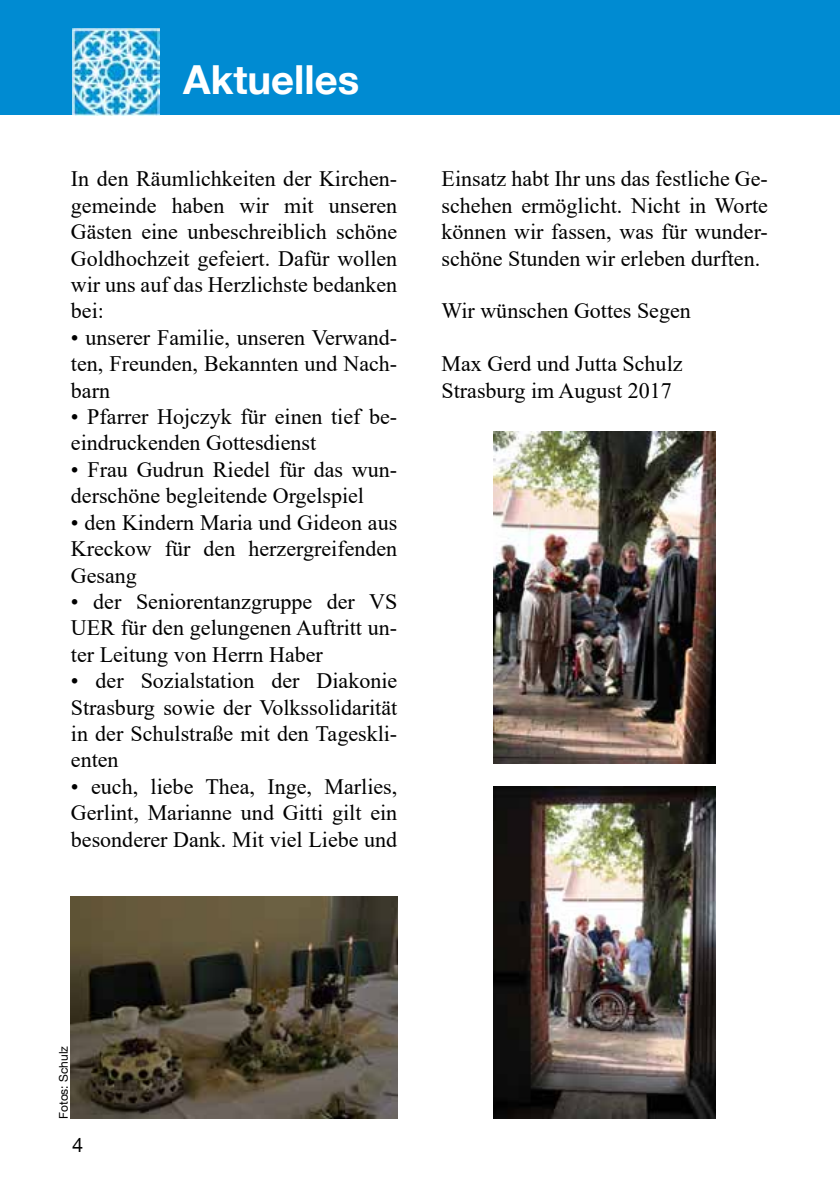
<style>
.page{position:relative;width:840px;height:1191px;background:#fff}
.page>*{position:absolute;margin:0;border:0;box-sizing:border-box;transform-origin:0 0}
.t1{font:700 40px "Helvetica Neue";color:#fff}
.t2{font:22px/26.4px "Times New Roman";color:#000;text-align:justify}
.t3{font:20px "Helvetica Neue";color:#000}
.t4{font:12px "Helvetica Neue";color:#000}
</style>
<div class="page">
<div style="left:0;top:0;width:839px;height:114px;background:#008bd2"></div>
<img style="left:72px;top:28px;width:87px;height:88px">
<img style="left:71px;top:896px;width:326px;height:223px">
<img style="left:493px;top:786px;width:222px;height:333px">
<img style="left:493px;top:431px;width:222px;height:332px">
<h1 class="t1" style="left:183px;top:55px;width:178px">Aktuelles</h1>
<p class="t2" style="left:71px;top:165px;width:328px">In den Räumlichkeiten der Kirchen&shy;gemeinde haben wir mit unseren Gästen eine unbeschreiblich schöne Goldhochzeit gefeiert. Dafür wollen wir uns auf das Herzlichste bedanken bei:</p>
<p class="t2" style="left:71px;top:323px;width:328px">• unserer Familie, unseren Verwand&shy;ten, Freunden, Bekannten und Nach&shy;barn</p>
<p class="t2" style="left:71px;top:403px;width:327px">• Pfarrer Hojczyk für einen tief be&shy;eindruckenden Gottesdienst</p>
<p class="t2" style="left:71px;top:455px;width:327px">• Frau Gudrun Riedel für das wun&shy;derschöne begleitende Orgelspiel</p>
<p class="t2" style="left:71px;top:508px;width:328px">• den Kindern Maria und Gideon aus Kreckow für den herzergreifenden Gesang</p>
<p class="t2" style="left:71px;top:587px;width:327px">• der Seniorentanzgruppe der VS UER für den gelungenen Auftritt un&shy;ter Leitung von Herrn Haber</p>
<p class="t2" style="left:71px;top:667px;width:328px">• der Sozialstation der Diakonie Strasburg sowie der Volkssolidarität in der Schulstraße mit den Tageskli&shy;enten</p>
<p class="t2" style="left:71px;top:772px;width:328px">• euch, liebe Thea, Inge, Marlies, Gerlint, Marianne und Gitti gilt ein besonderer Dank. Mit viel Liebe und</p>
<p class="t2" style="left:441px;top:165px;width:328px">Einsatz habt Ihr uns das festliche Ge&shy;schehen ermöglicht. Nicht in Worte können wir fassen, was für wunder&shy;schöne Stunden wir erleben durften.</p>
<p class="t2" style="left:441px;top:297px;width:251px">Wir wünschen Gottes Segen</p>
<p class="t2" style="left:441px;top:350px;width:242px">Max Gerd und Jutta Schulz<br>Strasburg im August 2017</p>
<p class="t4" style="left:56px;top:1119px;width:75px;rotate:-90deg">Fotos: Schulz</p>
<p class="t3" style="left:72px;top:1133px;width:13px">4</p>
</div>
